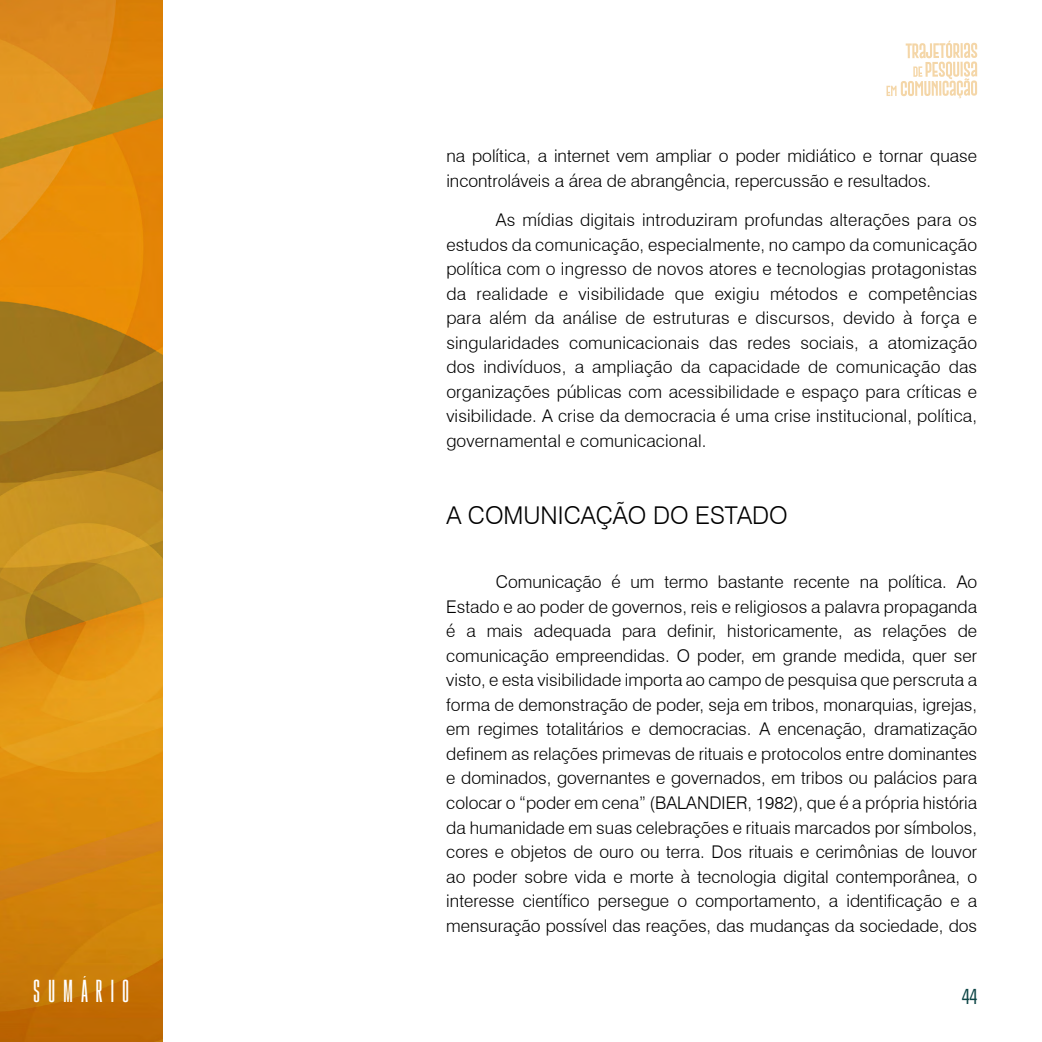
<style>
.page{position:relative;width:1042px;height:1042px;background:#fff}
.page>*{position:absolute;margin:0;border:0;box-sizing:border-box;transform-origin:0 0}
.t1{font:26.25px "Gobold High";letter-spacing:.3em;color:#fff}
.t2{font:300 24.5px "Swiss 721 BT";color:#000}
.t3{font:300 17.5px/24.5px "Swiss 721 BT";color:#000;text-align:justify}
.t4{font:100 15.75px "Gobold";color:#0d4546}
</style>
<div class="page">
<svg style="left:886px;top:41px;width:91px;height:57px"></svg>
<img style="left:0;top:0;width:162px;height:1042px">
<h1 class="t1" style="left:33px;top:974px;width:98px">SUMÁRIO</h1>
<p class="t3" style="left:446px;top:144px;width:532px">na política, a internet vem ampliar o poder midiático e tornar quase incontroláveis a área de abrangência, repercussão e resultados.</p>
<p class="t3" style="left:446px;top:207px;width:532px;text-indent:50px">As mídias digitais introduziram profundas alterações para os estudos da comunicação, especialmente, no campo da comunicação política com o ingresso de novos atores e tecnologias protagonistas da realidade e visibilidade que exigiu métodos e competências para além da análise de estruturas e discursos, devido à força e singularidades comunicacionais das redes sociais, a atomização dos indivíduos, a ampliação da capacidade de comunicação das organizações públicas com acessibilidade e espaço para críticas e visibilidade. A crise da democracia é uma crise institucional, política, governamental e comunicacional.</p>
<h2 class="t2" style="left:446px;top:501px;width:343px">A COMUNICAÇÃO DO ESTADO</h2>
<p class="t3" style="left:446px;top:570px;width:532px;text-indent:50px">Comunicação é um termo bastante recente na política. Ao Estado e ao poder de governos, reis e religiosos a palavra propaganda é a mais adequada para definir, historicamente, as relações de comunicação empreendidas. O poder, em grande medida, quer ser visto, e esta visibilidade importa ao campo de pesquisa que perscruta a forma de demonstração de poder, seja em tribos, monarquias, igrejas, em regimes totalitários e democracias. A encenação, dramatização definem as relações primevas de rituais e protocolos entre dominantes e dominados, governantes e governados, em tribos ou palácios para colocar o “poder em cena” (BALANDIER, 1982), que é a própria história da humanidade em suas celebrações e rituais marcados por símbolos, cores e objetos de ouro ou terra. Dos rituais e cerimônias de louvor ao poder sobre vida e morte à tecnologia digital contemporânea, o interesse científico persegue o comportamento, a identificação e a mensuração possível das reações, das mudanças da sociedade, dos</p>
<p class="t4" style="left:961px;top:986px;width:17px">44</p>
</div>
